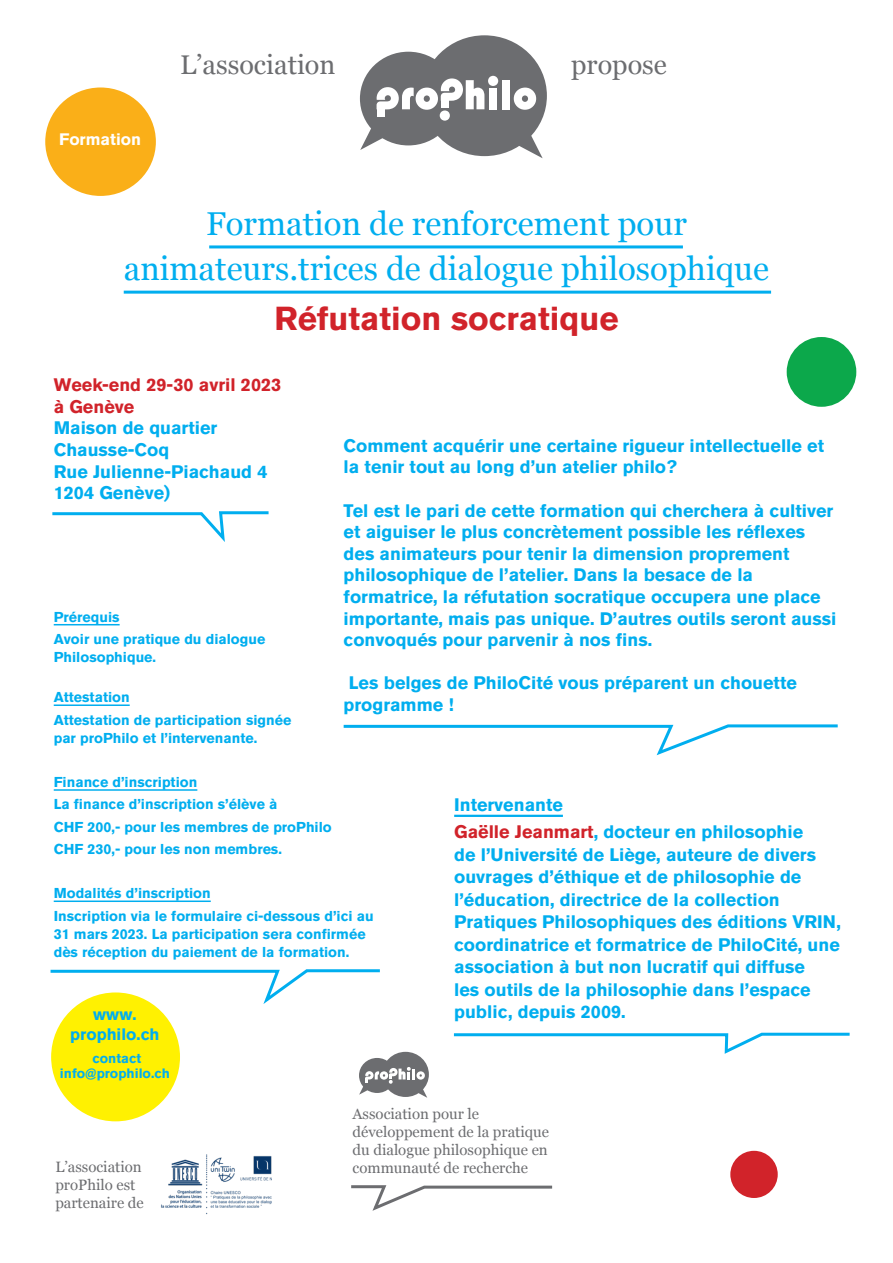
<style>
.page{position:relative;width:893px;height:1263px;background:#fff}
.page>*{position:absolute;margin:0;border:0;box-sizing:border-box;transform-origin:0 0}
.t1{font:33px/45px "Georgia";color:#00aeef;text-align:center}
.t2{font:700 33px "Akzidenz Grotesk BQ";color:#d1232a}
.t3{font:27px "Georgia";color:#6c6d70}
.t4{font:700 18px/21.6px "Akzidenz Grotesk BQ";color:#00aeef}
.t5{font:700 18px/21.6px "Akzidenz Grotesk BQ";color:#d1232a}
.t6{font:700 16.5px/19.8px "Akzidenz Grotesk BQ";color:#00aeef;text-align:center}
.t7{font:700 16.5px "Akzidenz Grotesk BQ";color:#fff}
.t8{font:15px/18px "Georgia";color:#6c6d70}
.t9{font:700 14.25px/22.2px "Akzidenz Grotesk BQ";color:#00aeef}
.t10{font:700 13.5px/15px "Akzidenz Grotesk BQ";color:#00aeef;text-align:center}
.s1{color:#d1232a}
</style>
<div class="page">
<div style="left:360px;top:52px;width:97px;height:93px;background:#6c6d70;border-radius:50%"></div>
<div style="left:422px;top:35px;width:125px;height:121px;background:#6c6d70;border-radius:50%"></div>
<svg style="left:360px;top:63px;width:183px;height:95px"></svg>
<div style="left:377px;top:105px;width:8px;height:12px;background:#fff"></div>
<div style="left:359px;top:1058px;width:36px;height:35px;background:#6c6d70;border-radius:50%"></div>
<div style="left:382px;top:1052px;width:47px;height:45px;background:#6c6d70;border-radius:50%"></div>
<svg style="left:359px;top:1062px;width:68px;height:36px"></svg>
<svg style="left:351px;top:1185px;width:202px;height:26px"></svg>
<hr style="left:209px;top:245px;width:474px;height:3px;background:#00aeef">
<hr style="left:124px;top:291px;width:647px;height:3px;background:#00aeef">
<svg style="left:52px;top:511px;width:217px;height:31px"></svg>
<div style="left:45px;top:87px;width:111px;height:109px;background:#faaf18;border-radius:50%"></div>
<div style="left:787px;top:337px;width:69px;height:70px;background:#0ca84b;border-radius:50%"></div>
<hr style="left:454px;top:815px;width:109px;height:2px;background:#00aeef">
<div style="left:51px;top:992px;width:129px;height:129px;background:#fff101;border-radius:50%"></div>
<hr style="left:54px;top:624px;width:66px;height:1px;background:#00aeef">
<hr style="left:54px;top:704px;width:76px;height:2px;background:#00aeef">
<hr style="left:54px;top:789px;width:143px;height:2px;background:#00aeef">
<hr style="left:54px;top:900px;width:157px;height:2px;background:#00aeef">
<svg style="left:453px;top:1032px;width:397px;height:22px"></svg>
<div style="left:730px;top:1151px;width:48px;height:47px;background:#d1232a;border-radius:50%"></div>
<svg style="left:50px;top:969px;width:330px;height:39px"></svg>
<img style="left:161px;top:1154px;width:111px;height:60px">
<svg style="left:343px;top:724px;width:495px;height:32px"></svg>
<p class="t7" style="left:59px;top:130px;width:84px">Formation</p>
<h2 class="t3" style="left:180px;top:45px;width:157px">L’association</h2>
<h2 class="t3" style="left:571px;top:45px;width:97px">propose</h2>
<h1 class="t1" style="left:124px;top:200px;width:647px">Formation de renforcement pour animateurs.trices de dialogue philosophique</h1>
<h1 class="t2" style="left:274px;top:299px;width:346px">Réfutation socratique</h1>
<p class="t5" style="left:54px;top:374px;width:229px">Week-end 29-30 avril 2023 à Genève</p>
<p class="t4" style="left:54px;top:417px;width:215px">Maison de quartier<br>Chausse-Coq<br>Rue Julienne-Piachaud 4<br>1204 Genève)</p>
<p class="t4" style="left:344px;top:435px;width:482px">Comment acquérir une certaine rigueur intellectuelle et la tenir tout au long d’un atelier philo?</p>
<p class="t4" style="left:344px;top:499px;width:494px">Tel est le pari de cette formation qui cherchera à cultiver et aiguiser le plus concrètement possible les réflexes des animateurs pour tenir la dimension proprement philosophique de l’atelier. Dans la besace de la formatrice, la réfutation socratique occupera une place importante, mais pas unique. D’autres outils seront aussi convoqués pour parvenir à nos fins.</p>
<p class="t4" style="left:344px;top:672px;width:455px">Les belges de PhiloCité vous préparent un chouette programme !</p>
<p class="t9" style="left:54px;top:606px;width:213px">Prérequis<br>Avoir une pratique du dialogue</p>
<p class="t9" style="left:54px;top:646px;width:104px">Philosophique.</p>
<p class="t9" style="left:54px;top:686px;width:239px">Attestation<br>Attestation de participation signée</p>
<p class="t9" style="left:54px;top:726px;width:205px">par proPhilo et l’intervenante.</p>
<p class="t9" style="left:54px;top:771px;width:280px">Finance d’inscription<br>La finance d’inscription s’élève à<br>CHF 200,- pour les membres de proPhilo<br>CHF 230,- pour les non membres.</p>
<p class="t9" style="left:54px;top:882px;width:321px">Modalités d’inscription<br>Inscription via le formulaire ci-dessous d’ici au</p>
<p class="t9" style="left:54px;top:924px;width:313px;line-height:18px">31 mars 2023. La participation sera confirmée dès réception du paiement de la formation.</p>
<p class="t4" style="left:454px;top:791px;width:351px;line-height:27px">Intervenante<br><span class="s1">Gaëlle Jeanmart</span>, docteur en philosophie</p>
<p class="t4" style="left:454px;top:843px;width:388px;line-height:22.5px">de l’Université de Liège, auteure de divers ouvrages d’éthique et de philosophie de l’éducation, directrice de la collection Pratiques Philosophiques des éditions VRIN, coordinatrice et formatrice de PhiloCité, une association à but non lucratif qui diffuse<br>les outils de la philosophie dans l’espace public, depuis 2009.</p>
<p class="t6" style="left:70px;top:1005px;width:91px">www. prophilo.ch</p>
<p class="t10" style="left:60px;top:1050px;width:111px">contact info@prophilo.ch</p>
<p class="t8" style="left:55px;top:1157px;width:90px">L’association proPhilo est partenaire de</p>
<p class="t8" style="left:353px;top:1104px;width:198px">Association pour le développement de la pratique du dialogue philosophique en communauté de recherche</p>
</div>
